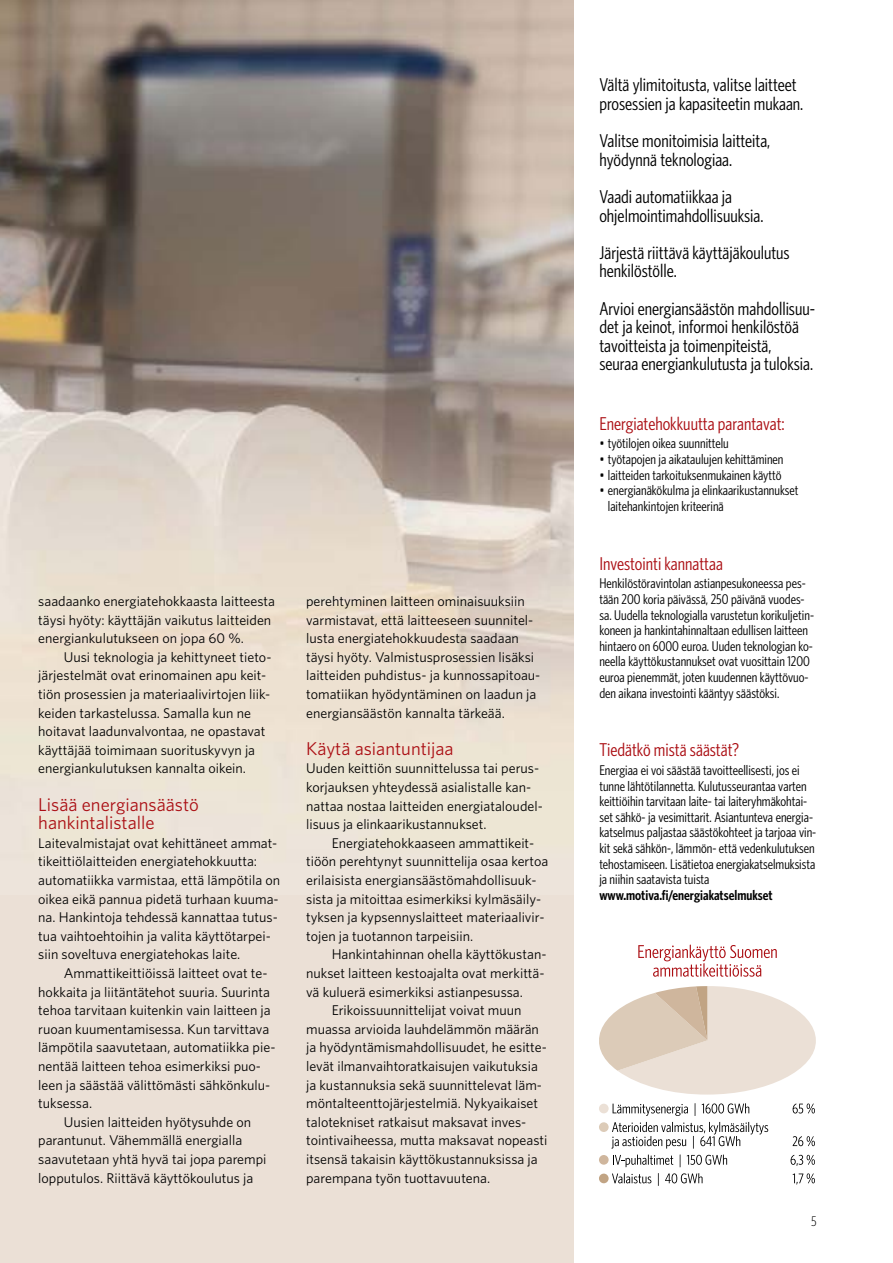
<style>
.page{position:relative;width:893px;height:1263px;background:#ebe0d6}
.page>*{position:absolute;margin:0;border:0;box-sizing:border-box;transform-origin:0 0}
.t1{font:18.6px/18.6px "Whitney Condensed";color:#000}
.t2{font:18.6px "Whitney Condensed";color:#ab0f14}
.t3{font:18.6px/18.6px "Whitney";color:#ab0f14}
.t4{font:14.1px/18.6px "Whitney";color:#000}
.t5{font:14.1px/15.6px "Whitney Condensed";color:#000}
.t6{font:600 14.1px "Whitney Condensed";color:#000}
.t7{font:300 14.1px "Whitney Condensed";color:#000}
</style>
<div class="page">
<img style="left:0;top:0;width:574px;height:714px">
<div style="left:574px;top:0;width:319px;height:1263px;background:#fff"></div>
<svg style="left:638px;top:944px;width:139px;height:33px"></svg>
<svg style="left:793px;top:1173px;width:22px;height:11px"></svg>
<svg style="left:612px;top:1173px;width:39px;height:10px"></svg>
<svg style="left:658px;top:1173px;width:1px;height:13px"></svg>
<svg style="left:665px;top:1173px;width:37px;height:10px"></svg>
<svg style="left:791px;top:1155px;width:24px;height:11px"></svg>
<svg style="left:793px;top:1136px;width:22px;height:10px"></svg>
<svg style="left:611px;top:1122px;width:157px;height:45px"></svg>
<svg style="left:793px;top:1103px;width:22px;height:10px"></svg>
<svg style="left:613px;top:1103px;width:75px;height:13px"></svg>
<svg style="left:695px;top:1103px;width:1px;height:13px"></svg>
<svg style="left:702px;top:1103px;width:47px;height:10px"></svg>
<div style="left:599px;top:1104px;width:10px;height:9px;background:#ebe0d6;border-radius:50%"></div>
<div style="left:599px;top:1122px;width:10px;height:10px;background:#dccbb8;border-radius:50%"></div>
<div style="left:599px;top:1155px;width:10px;height:10px;background:#cfb69d;border-radius:50%"></div>
<div style="left:599px;top:1173px;width:10px;height:10px;background:#c1a484;border-radius:50%"></div>
<svg style="left:599px;top:986px;width:217px;height:109px"></svg>
<p class="t4" style="left:38px;top:591px;width:238px">saadaanko energiatehokkaasta laitteesta täysi hyöty: käyttäjän vaikutus laitteiden energiankulutukseen on jopa 60 %.</p>
<p class="t4" style="left:38px;top:647px;width:235px;text-indent:26px">Uusi teknologia ja kehittyneet tieto&shy;järjestelmät ovat erinomainen apu keit&shy;tiön prosessien ja materiaalivirtojen liik&shy;keiden tarkastelussa. Samalla kun ne hoitavat laadunvalvontaa, ne opastavat käyttäjää toimimaan suorituskyvyn ja energiankulutuksen kannalta oikein.</p>
<h1 class="t3" style="left:38px;top:794px;width:162px">Lisää energiansäästö hankintalistalle</h1>
<p class="t4" style="left:38px;top:833px;width:243px">Laitevalmistajat ovat kehittäneet ammat&shy;tikeittiölaitteiden energiatehokkuutta: automatiikka varmistaa, että lämpötila on oikea eikä pannua pidetä turhaan kuuma&shy;na. Hankintoja tehdessä kannattaa tutus&shy;tua vaihtoehtoihin ja valita käyttötarpei&shy;siin soveltuva energiatehokas laite.</p>
<p class="t4" style="left:64px;top:963px;width:205px">Ammattikeittiöissä laitteet ovat te-</p>
<p class="t4" style="left:38px;top:982px;width:233px">hokkaita ja liitäntätehot suuria. Suurinta</p>
<p class="t4" style="left:38px;top:1001px;width:234px">tehoa tarvitaan kuitenkin vain laitteen ja</p>
<p class="t4" style="left:38px;top:1019px;width:233px">ruoan kuumentamisessa. Kun tarvittava</p>
<p class="t4" style="left:38px;top:1038px;width:239px">lämpötila saavutetaan, automatiikka pie-</p>
<p class="t4" style="left:38px;top:1056px;width:224px">nentää laitteen tehoa esimerkiksi puo-</p>
<p class="t4" style="left:38px;top:1075px;width:234px">leen ja säästää välittömästi sähkönkulu-</p>
<p class="t4" style="left:38px;top:1093px;width:55px">tuksessa.</p>
<p class="t4" style="left:64px;top:1112px;width:189px">Uusien laitteiden hyötysuhde on</p>
<p class="t4" style="left:38px;top:1131px;width:206px">parantunut. Vähemmällä energialla</p>
<p class="t4" style="left:38px;top:1149px;width:230px">saavutetaan yhtä hyvä tai jopa parempi</p>
<p class="t4" style="left:38px;top:1168px;width:217px">lopputulos. Riittävä käyttökoulutus ja</p>
<p class="t4" style="left:306px;top:591px;width:236px">perehtyminen laitteen ominaisuuksiin varmistavat, että laitteeseen suunnitel&shy;lusta energiatehokkuudesta saadaan täysi hyöty. Valmistusprosessien lisäksi laitteiden puhdistus- ja kunnossapitoau&shy;tomatiikan hyödyntäminen on laadun ja energiansäästön kannalta tärkeää.</p>
<h1 class="t3" style="left:306px;top:738px;width:149px">Käytä asiantuntijaa</h1>
<p class="t4" style="left:306px;top:759px;width:238px">Uuden keittiön suunnittelussa tai perus&shy;korjauksen yhteydessä asialistalle kan&shy;nattaa nostaa laitteiden energiataloudel&shy;lisuus ja elinkaarikustannukset.</p>
<p class="t4" style="left:306px;top:833px;width:244px;text-indent:26px">Energiatehokkaaseen ammattikeit&shy;tiöön perehtynyt suunnittelija osaa kertoa erilaisista energiansäästömahdollisuuk&shy;sista ja mitoittaa esimerkiksi kylmäsäily&shy;tyksen ja kypsennyslaitteet materiaalivir&shy;tojen ja tuotannon tarpeisiin.</p>
<p class="t4" style="left:332px;top:945px;width:216px">Hankintahinnan ohella käyttökustan-</p>
<p class="t4" style="left:306px;top:963px;width:240px">nukset laitteen kestoajalta ovat merkittä-</p>
<p class="t4" style="left:306px;top:982px;width:218px">vä kuluerä esimerkiksi astianpesussa.</p>
<p class="t4" style="left:332px;top:1000px;width:191px">Erikoissuunnittelijat voivat muun</p>
<p class="t4" style="left:306px;top:1019px;width:234px">muassa arvioida lauhdelämmön määrän</p>
<p class="t4" style="left:306px;top:1038px;width:242px">ja hyödyntämismahdollisuudet, he esitte-</p>
<p class="t4" style="left:306px;top:1056px;width:233px">levät ilmanvaihtoratkaisujen vaikutuksia</p>
<p class="t4" style="left:306px;top:1075px;width:237px">ja kustannuksia sekä suunnittelevat läm-</p>
<p class="t4" style="left:306px;top:1093px;width:233px">möntalteenttojärjestelmiä. Nykyaikaiset</p>
<p class="t4" style="left:306px;top:1112px;width:222px">talotekniset ratkaisut maksavat inves-</p>
<p class="t4" style="left:306px;top:1131px;width:243px">tointivaiheessa, mutta maksavat nopeasti</p>
<p class="t4" style="left:306px;top:1149px;width:233px">itsensä takaisin käyttökustannuksissa ja</p>
<p class="t4" style="left:306px;top:1168px;width:186px">parempana työn tuottavuutena.</p>
<h1 class="t1" style="left:599px;top:75px;width:205px">Vältä ylimitoitusta, valitse laitteet prosessien ja kapasiteetin mukaan.</h1>
<h1 class="t1" style="left:599px;top:131px;width:172px">Valitse monitoimisia laitteita, hyödynnä teknologiaa.</h1>
<h1 class="t1" style="left:599px;top:187px;width:166px">Vaadi automatiikkaa ja ohjelmointimahdollisuuksia.</h1>
<h1 class="t1" style="left:599px;top:243px;width:192px">Järjestä riittävä käyttäjäkoulutus henkilöstölle.</h1>
<h1 class="t1" style="left:599px;top:298px;width:217px">Arvioi energiansäästön mahdollisuu&shy;det ja keinot, informoi henkilöstöä tavoitteista ja toimenpiteistä,<br>seuraa energiankulutusta ja tuloksia.</h1>
<h1 class="t2" style="left:599px;top:412px;width:187px">Energiatehokkuutta parantavat:</h1>
<p class="t5" style="left:599px;top:435px;width:131px">• työtilojen oikea suunnittelu</p>
<p class="t5" style="left:599px;top:451px;width:186px">• työtapojen ja aikataulujen kehittäminen</p>
<p class="t5" style="left:599px;top:467px;width:184px">• laitteiden tarkoituksenmukainen käyttö</p>
<p class="t5" style="left:608px;top:482px;width:192px;text-indent:-9px">• energianäkökulma ja elinkaarikustannukset laitehankintojen kriteerinä</p>
<h1 class="t2" style="left:599px;top:552px;width:125px">Investointi kannattaa</h1>
<p class="t5" style="left:599px;top:575px;width:216px">Henkilöstöravintolan astianpesukoneessa pes&shy;tään 200 koria päivässä, 250 päivänä vuodes&shy;sa. Uudella teknologialla varustetun korikuljetin&shy;koneen ja hankintahinnaltaan edullisen laitteen hintaero on 6000 euroa. Uuden teknologian ko&shy;neella käyttökustannukset ovat vuosittain 1200 euroa pienemmät, joten kuudennen käyttövuo&shy;den aikana investointi kääntyy säästöksi.</p>
<h1 class="t2" style="left:599px;top:739px;width:141px">Tiedätkö mistä säästät?</h1>
<p class="t5" style="left:599px;top:762px;width:218px">Energiaa ei voi säästää tavoitteellisesti, jos ei tunne lähtötilannetta. Kulutusseurantaa varten keittiöihin tarvitaan laite- tai laiteryhmäkohtai&shy;set sähkö- ja vesimittarit. Asiantunteva energia&shy;katselmus paljastaa säästökohteet ja tarjoaa vin&shy;kit sekä sähkön-, lämmön- että vedenkulutuksen tehostamiseen. Lisätietoa energiakatselmuksista ja niihin saatavista tuista</p>
<p class="t6" style="left:599px;top:886px;width:175px">www.motiva.fi/energiakatselmukset</p>
<p class="t7" style="left:811px;top:1213px;width:7px">5</p>
</div>
